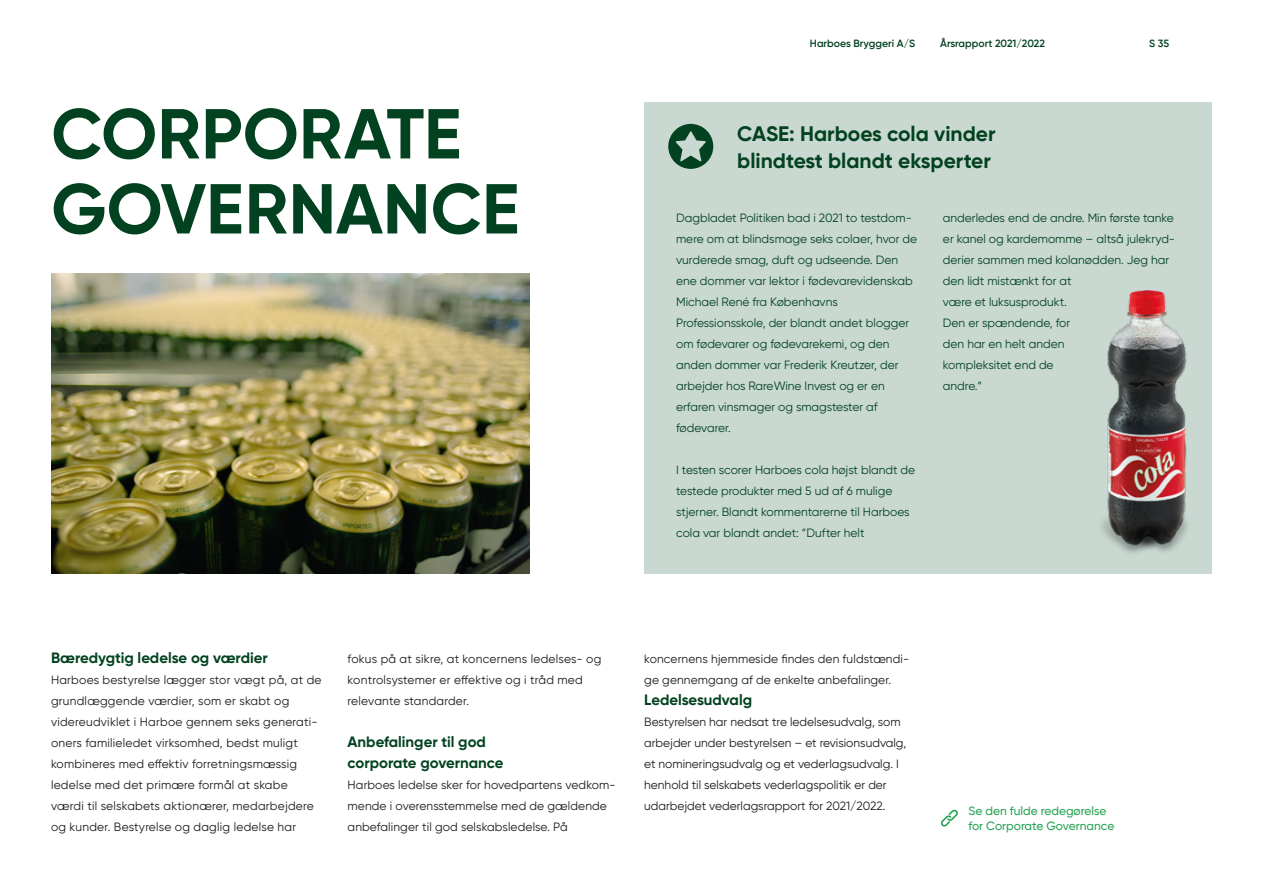
<style>
.page{position:relative;width:1263px;height:893px;background:#fff}
.page>*{position:absolute;margin:0;border:0;box-sizing:border-box;transform-origin:0 0}
.t1{font:700 70.5px/75px "Gilroy Office";color:#024220}
.t2{font:700 21px/27px "Gilroy Office";color:#024220}
.t3{font:700 15px/21px "Gilroy Office";color:#024220}
.t4{font:12px/21px "Gilroy Office";letter-spacing:.01em;color:#1a1a1a}
.t5{font:12px/21px "Gilroy Office";color:#024220}
.t6{font:500 12px/15px "Gilroy Office";color:#28a355}
.t7{font:600 10.5px "Gilroy Office";color:#024220}
</style>
<div class="page">
<img style="left:51px;top:273px;width:478px;height:301px">
<div style="left:644px;top:102px;width:568px;height:472px;background:#c9d8d1"></div>
<svg style="left:668px;top:124px;width:45px;height:45px"></svg>
<svg style="left:940px;top:809px;width:18px;height:17px"></svg>
<img style="left:1102px;top:291px;width:86px;height:262px">
<h1 class="t1" style="left:51px;top:96px;width:469px">CORPORATE<br>GOVERNANCE</h1>
<p class="t7" style="left:810px;top:36px;width:107px">Harboes Bryggeri A/S</p>
<p class="t7" style="left:940px;top:36px;width:106px">Årsrapport 2021/2022</p>
<p class="t7" style="left:1149px;top:36px;width:22px">S 35</p>
<h2 class="t2" style="left:737px;top:120px;width:260px">CASE: Harboes cola vinder blindtest blandt eksperter</h2>
<p class="t5" style="left:676px;top:207px;width:243px">Dagbladet Politiken bad i 2021 to testdom&shy;mere om at blindsmage seks colaer, hvor de vurderede smag, duft og udseende. Den ene dommer var lektor i fødevarevidenskab Michael René fra Københavns Professionsskole, der blandt andet blogger om fødevarer og fødevarekemi, og den anden dommer var Frederik Kreutzer, der arbejder hos RareWine Invest og er en erfaren vinsmager og smagstester af fødevarer.</p>
<p class="t5" style="left:676px;top:459px;width:241px">I testen scorer Harboes cola højst blandt de testede produkter med 5 ud af 6 mulige stjerner. Blandt kommentarerne til Harboes cola var blandt andet: ”Dufter helt</p>
<p class="t5" style="left:943px;top:207px;width:234px">anderledes end de andre. Min første tanke er kanel og kardemomme – altså julekryd&shy;derier sammen med kolanødden. Jeg har den lidt mistænkt for at<br>være et luksusprodukt.<br>Den er spændende, for<br>den har en helt anden<br>kompleksitet end de<br>andre.”</p>
<p class="t3" style="left:51px;top:647px;width:218px">Bæredygtig ledelse og værdier</p>
<p class="t4" style="left:51px;top:669px;width:272px">Harboes bestyrelse lægger stor vægt på, at de grundlæggende værdier, som er skabt og videreudviklet i Harboe gennem seks generati&shy;oners familieledet virksomhed, bedst muligt kombineres med effektiv forretningsmæssig ledelse med det primære formål at skabe værdi til selskabets aktionærer, medarbejdere og kunder. Bestyrelse og daglig ledelse har</p>
<p class="t4" style="left:348px;top:648px;width:255px">fokus på at sikre, at koncernens ledelses- og kontrolsystemer er effektive og i tråd med relevante standarder.</p>
<p class="t3" style="left:348px;top:731px;width:157px">Anbefalinger til god corporate governance</p>
<p class="t4" style="left:348px;top:774px;width:270px">Harboes ledelse sker for hovedpartens vedkom&shy;mende i overensstemmelse med de gældende anbefalinger til god selskabsledelse. På</p>
<p class="t4" style="left:644px;top:648px;width:267px">koncernens hjemmeside findes den fuldstændi&shy;ge gennemgang af de enkelte anbefalinger.</p>
<p class="t3" style="left:644px;top:689px;width:109px">Ledelsesudvalg</p>
<p class="t4" style="left:644px;top:711px;width:264px">Bestyrelsen har nedsat tre ledelsesudvalg, som arbejder under bestyrelsen – et revisionsudvalg, et nomineringsudvalg og et vederlagsudvalg. I henhold til selskabets vederlagspolitik er der udarbejdet vederlagsrapport for 2021/2022.</p>
<p class="t6" style="left:968px;top:804px;width:147px">Se den fulde redegørelse for Corporate Governance</p>
</div>
